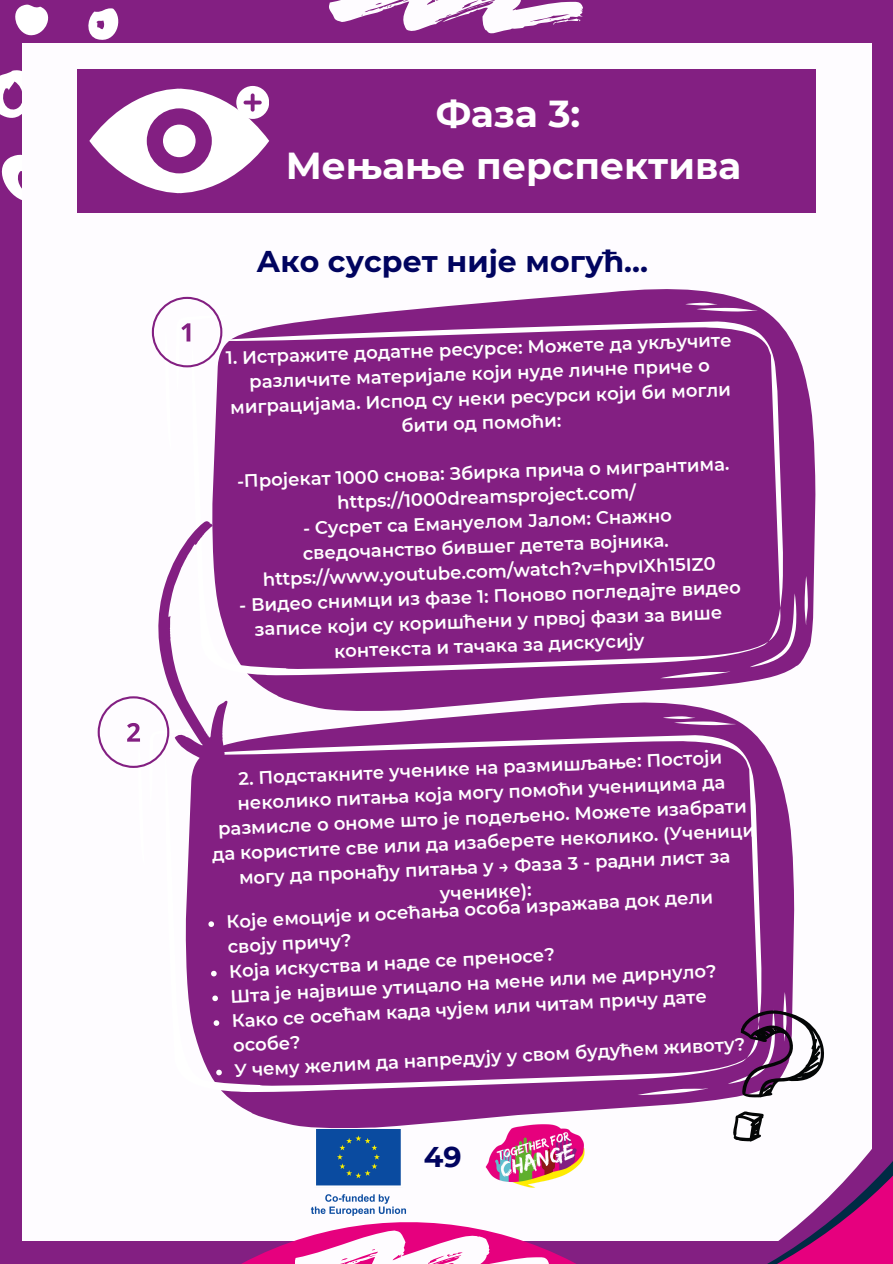
<style>
.page{position:relative;width:893px;height:1264px;background:#fff}
.page>*{position:absolute;margin:0;border:0;box-sizing:border-box;transform-origin:0 0}
.t1{font:700 37.5px/51.8px "Montserrat";color:#fff;text-align:center}
.t2{font:700 30px "Montserrat";color:#01045f}
.t3{font:700 28.5px "Montserrat";color:#01045f}
.t4{font:600 18px/24.8px "Montserrat";color:#fff;text-align:center}
</style>
<div class="page">
<div style="left:0;top:0;width:892px;height:1263px;background:#831f82"></div>
<svg style="left:15px;top:4px;width:34px;height:32px"></svg>
<svg style="left:88px;top:8px;width:31px;height:32px"></svg>
<svg style="left:0;top:64px;width:23px;height:71px"></svg>
<svg style="left:1px;top:152px;width:22px;height:50px"></svg>
<div style="left:23px;top:43px;width:848px;height:1197px;background:#fefcff"></div>
<svg style="left:195px;top:1140px;width:422px;height:123px"></svg>
<svg style="left:329px;top:0;width:253px;height:34px"></svg>
<svg style="left:295px;top:1230px;width:253px;height:33px"></svg>
<div style="left:77px;top:69px;width:738px;height:143px;background:#831f82"></div>
<svg style="left:89px;top:86px;width:180px;height:108px"></svg>
<div style="left:163px;top:125px;width:32px;height:32px;background:#fff;border-radius:50%"></div>
<svg style="left:506px;top:289px;width:310px;height:359px;fill:#831f82"></svg>
<div style="left:212px;top:301px;width:583px;height:388px;background:#831f82"></div>
<svg style="left:745px;top:576px;width:64px;height:91px"></svg>
<svg style="left:685px;top:301px;width:72px;height:14px"></svg>
<svg style="left:659px;top:670px;width:71px;height:9px"></svg>
<svg style="left:152px;top:297px;width:84px;height:155px"></svg>
<svg style="left:250px;top:689px;width:545px;height:451px"></svg>
<div style="left:185px;top:714px;width:589px;height:398px;background:#831f82"></div>
<svg style="left:662px;top:715px;width:74px;height:13px"></svg>
<svg style="left:98px;top:520px;width:141px;height:346px"></svg>
<svg style="left:208px;top:921px;width:6px;height:6px"></svg>
<svg style="left:211px;top:970px;width:6px;height:6px"></svg>
<svg style="left:212px;top:995px;width:6px;height:6px"></svg>
<svg style="left:213px;top:1020px;width:6px;height:6px"></svg>
<svg style="left:216px;top:1069px;width:6px;height:6px"></svg>
<svg style="left:617px;top:965px;width:255px;height:73px;fill:#831f82"></svg>
<svg style="left:617px;top:1038px;width:255px;height:25px;fill:#831f82"></svg>
<svg style="left:617px;top:1063px;width:275px;height:200px"></svg>
<p class="t1" style="left:286px;top:88px;width:456px">Фаза 3:<br>Мењање перспектива</p>
<p class="t2" style="left:256px;top:243px;width:393px">Ако сусрет није могућ…</p>
<p class="t4" style="left:225px;top:345px;width:507px;rotate:-2deg">1. Истражите додатне ресурсе: Можете да укључите различите материјале који нуде личне приче о миграцијама. Испод су неки ресурси који би могли бити од помоћи:</p>
<p class="t4" style="left:237px;top:468px;width:494px;rotate:-2deg">-Пројекат 1000 снова: Збирка прича о мигрантима. https://1000dreamsproject.com/</p>
<p class="t4" style="left:260px;top:517px;width:454px;rotate:-2deg">- Сусрет са Емануелом Јалом: Снажно сведочанство бившег детета војника. https://www.youtube.com/watch?v=hpvIXh15IZ0</p>
<p class="t4" style="left:239px;top:592px;width:503px;rotate:-2deg">- Видео снимци из фазе 1: Поново погледајте видео записе који су коришћени у првој фази за више контекста и тачака за дискусију</p>
<p class="t4" style="left:208px;top:769px;width:545px;rotate:-3deg">2. Подстакните ученике на размишљање: Постоји неколико питања која могу помоћи ученицима да размисле о ономе што је подељено. Можете изабрати да користите све или да изаберете неколико. (Ученици могу да пронађу питања у → Фаза 3 - радни лист за ученике):</p>
<h1 class="t4" style="left:226px;top:909px;width:488px;text-align:left;rotate:-3deg">Које емоције и осећања особа изражава док дели своју причу?</h1>
<h2 class="t4" style="left:228px;top:959px;width:327px;rotate:-3deg">Која искуства и наде се преносе?</h2>
<p class="t4" style="left:230px;top:983px;width:488px;rotate:-3deg">Шта је највише утицало на мене или ме дирнуло?</p>
<h3 class="t4" style="left:231px;top:1008px;width:477px;text-align:left;rotate:-3deg">Како се осећам када чујем или читам причу дате особе?</h3>
<h3 class="t4" style="left:234px;top:1057px;width:513px;rotate:-3deg">У чему желим да напредују у свом будућем животу?</h3>
<p class="t3" style="left:424px;top:1139px;width:39px">49</p>
</div>
